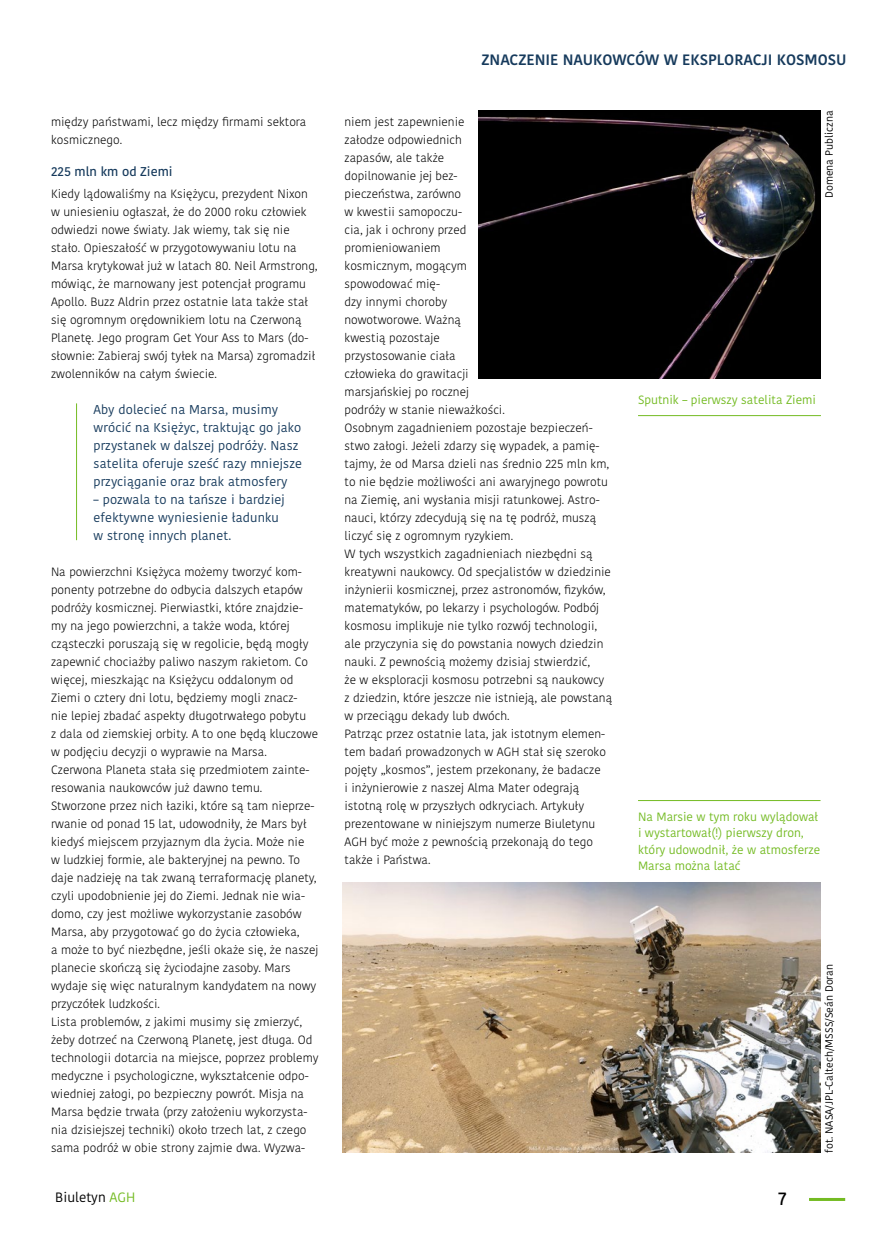
<style>
.page{position:relative;width:872px;height:1242px;background:#fff}
.page>*{position:absolute;margin:0;border:0;box-sizing:border-box;transform-origin:0 0}
.t1{font:500 18px "Kohinoor Bangla";color:#000}
.t2{font:600 15px "Kohinoor Bangla";color:#163a5c}
.t3{font:13.5px "Kohinoor Bangla";color:#000}
.t4{font:12.75px/18px "Kohinoor Bangla";letter-spacing:.01em;color:#163a5c}
.t5{font:500 12.75px "Kohinoor Bangla";color:#163a5c}
.t6{font:300 12px/18px "Kohinoor Bangla";color:#000}
.t7{font:12px/16.5px "Kohinoor Bangla";color:#74bb23}
.t8{font:10.5px "Kohinoor Bangla";color:#000}
.s1{color:#74bb23}
</style>
<div class="page">
<hr style="left:809px;top:1198px;width:36px;height:3px;background:#74bb23">
<img style="left:478px;top:111px;width:343px;height:267px">
<hr style="left:638px;top:800px;width:182px;height:1px;background:#74bb23">
<img style="left:343px;top:882px;width:478px;height:270px">
<hr style="left:638px;top:415px;width:183px;height:1px;background:#74bb23">
<hr style="left:76px;top:403px;width:1px;height:137px;background:#74bb23">
<p class="t6" style="left:51px;top:113px;width:257px">między państwami, lecz między firmami sektora kosmicznego.</p>
<p class="t5" style="left:51px;top:162px;width:123px">225 mln km od Ziemi</p>
<p class="t6" style="left:51px;top:185px;width:268px">Kiedy lądowaliśmy na Księżycu, prezydent Nixon w uniesieniu ogłaszał, że do 2000 roku człowiek odwiedzi nowe światy. Jak wiemy, tak się nie stało. Opieszałość w przygotowywaniu lotu na Marsa krytykował już w latach 80. Neil Armstrong, mówiąc, że marnowany jest potencjał programu Apollo. Buzz Aldrin przez ostatnie lata także stał się ogromnym orędownikiem lotu na Czerwoną Planetę. Jego program Get Your Ass to Mars (do&shy;słownie: Zabieraj swój tyłek na Marsa) zgromadził zwolenników na całym świecie.</p>
<p class="t4" style="left:94px;top:400px;width:210px">Aby dolecieć na Marsa, musimy wrócić na Księżyc, traktując go jako przystanek w dalszej podróży. Nasz satelita oferuje sześć razy mniejsze przyciąganie oraz brak atmosfery</p>
<p class="t4" style="left:94px;top:490px;width:193px">– pozwala to na tańsze i bardziej efektywne wyniesienie ładunku w stronę innych planet.</p>
<p class="t6" style="left:51px;top:563px;width:269px">Na powierzchni Księżyca możemy tworzyć kom&shy;ponenty potrzebne do odbycia dalszych etapów podróży kosmicznej. Pierwiastki, które znajdzie&shy;my na jego powierzchni, a także woda, której cząsteczki poruszają się w regolicie, będą mogły zapewnić chociażby paliwo naszym rakietom. Co więcej, mieszkając na Księżycu oddalonym od Ziemi o cztery dni lotu, będziemy mogli znacz-<br>nie lepiej zbadać aspekty długotrwałego pobytu<br>z dala od ziemskiej orbity. A to one będą kluczowe w podjęciu decyzji o wyprawie na Marsa.<br>Czerwona Planeta stała się przedmiotem zainte&shy;resowania naukowców już dawno temu.<br>Stworzone przez nich łaziki, które są tam nieprze&shy;rwanie od ponad 15 lat, udowodniły, że Mars był kiedyś miejscem przyjaznym dla życia. Może nie<br>w ludzkiej formie, ale bakteryjnej na pewno. To daje nadzieję na tak zwaną terraformację planety, czyli upodobnienie jej do Ziemi. Jednak nie wia&shy;domo, czy jest możliwe wykorzystanie zasobów Marsa, aby przygotować go do życia człowieka,<br>a może to być niezbędne, jeśli okaże się, że naszej planecie skończą się życiodajne zasoby. Mars wydaje się więc naturalnym kandydatem na nowy przyczółek ludzkości.<br>Lista problemów, z jakimi musimy się zmierzyć, żeby dotrzeć na Czerwoną Planetę, jest długa. Od technologii dotarcia na miejsce, poprzez problemy medyczne i psychologiczne, wykształcenie odpo&shy;wiedniej załogi, po bezpieczny powrót. Misja na Marsa będzie trwała (przy założeniu wykorzysta&shy;nia dzisiejszej techniki) około trzech lat, z czego sama podróż w obie strony zajmie dwa. Wyzwa-</p>
<p class="t2" style="left:481px;top:47px;width:46px">ZNACZENIE</p>
<p class="t2" style="left:563px;top:47px;width:11px">NAU</p>
<p class="t2" style="left:593px;top:47px;width:252px">KOWCÓW W EKSPLORACJI KOSM OSU</p>
<p class="t6" style="left:344px;top:113px;width:269px">niem jest zapewnienie<br>załodze odpowiednich<br>zapasów, ale także<br>dopilnowanie jej bez-<br>pieczeństwa, zarówno<br>w kwestii samopoczu-<br>cia, jak i ochrony przed<br>promieniowaniem<br>kosmicznym, mogącym<br>spowodować mię-<br>dzy innymi choroby<br>nowotworowe. Ważną<br>kwestią pozostaje<br>przystosowanie ciała<br>człowieka do grawitacji<br>marsjańskiej po rocznej<br>podróży w stanie nieważkości.<br>Osobnym zagadnieniem pozostaje bezpieczeń&shy;stwo załogi. Jeżeli zdarzy się wypadek, a pamię&shy;tajmy, że od Marsa dzieli nas średnio 225 mln km, to nie będzie możliwości ani awaryjnego powrotu na Ziemię, ani wysłania misji ratunkowej. Astro&shy;nauci, którzy zdecydują się na tę podróż, muszą liczyć się z ogromnym ryzykiem.<br>W tych wszystkich zagadnieniach niezbędni są kreatywni naukowcy. Od specjalistów w dziedzinie inżynierii kosmicznej, przez astronomów, fizyków, matematyków, po lekarzy i psychologów. Podbój kosmosu implikuje nie tylko rozwój technologii, ale przyczynia się do powstania nowych dziedzin nauki. Z pewnością możemy dzisiaj stwierdzić,<br>że w eksploracji kosmosu potrzebni są naukowcy z dziedzin, które jeszcze nie istnieją, ale powstaną w przeciągu dekady lub dwóch.<br>Patrząc przez ostatnie lata, jak istotnym elemen&shy;tem badań prowadzonych w AGH stał się szeroko pojęty „kosmos”, jestem przekonany, że badacze<br>i inżynierowie z naszej Alma Mater odegrają istotną rolę w przyszłych odkryciach. Artykuły prezentowane w niniejszym numerze Biuletynu AGH być może z pewnością przekonają do tego także i Państwa.</p>
<p class="t8" style="left:821px;top:198px;width:89px;rotate:-90deg">Domena Publiczna</p>
<p class="t7" style="left:638px;top:391px;width:179px">Sputnik – pierwszy satelita Ziemi</p>
<p class="t7" style="left:638px;top:808px;width:184px">Na Marsie w tym roku wylądował i wystartował(!) pierwszy dron, który udowodnił, że w atmosferze<br>Marsa można latać</p>
<p class="t8" style="left:821px;top:1153px;width:190px;rotate:-90deg">fot. NASA/JPL-Caltech/MSSS/Seán Doran</p>
<p class="t3" style="left:55px;top:1187px;width:82px">Biuletyn <span class="s1">AGH</span></p>
<h1 class="t1" style="left:778px;top:1184px;width:10px">7</h1>
</div>
